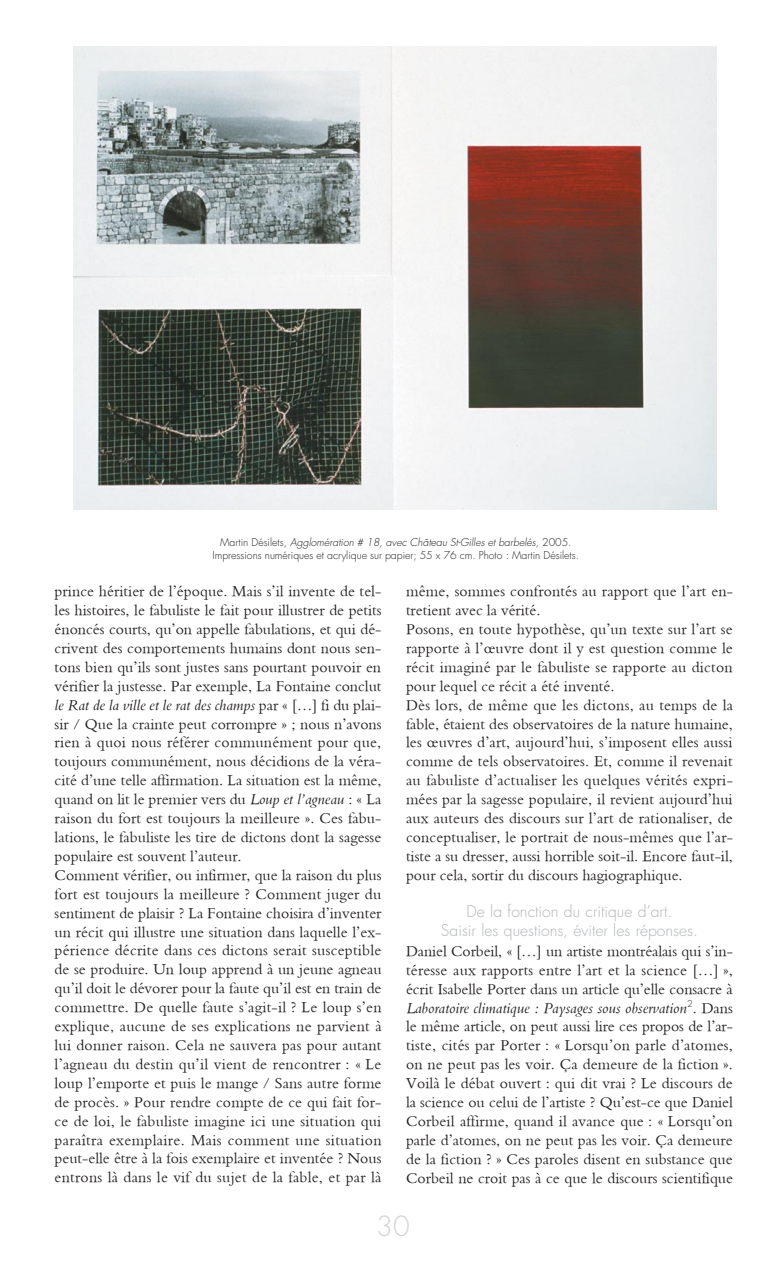
<style>
.page{position:relative;width:784px;height:1270px;background:#fff}
.page>*{position:absolute;margin:0;border:0;box-sizing:border-box;transform-origin:0 0}
.t1{font:300 27px "Futura";color:#d1d3d4}
.t2{font:15.75px/18.9px "Bembo";color:#231f20;text-align:justify}
.Boite_Texte{font:300 15.75px "Futura";color:#b2b4b6}
.Notes{font:300 10.5px "Futura";color:#231f20}
.Notes-2{font:italic 300 10.5px "Futura";color:#231f20}
.s1{font-style:normal}
.s2{font-style:italic}
</style>
<div class="page">
<img style="left:73px;top:47px;width:643px;height:462px">
<p class="Notes-2" style="left:220px;top:535px;width:352px"><span class="s1">Martin Désilets,</span> Agglomération # 18, avec Château St-Gilles et barbelés<span class="s1">, 2005.</span></p>
<p class="Notes" style="left:212px;top:549px;width:368px">Impressions numériques et acrylique sur papier; 55 x 76 cm. Photo : Martin Désilets.</p>
<p class="t2" style="left:55px;top:581px;width:328px">prince héritier de l’époque. Mais s’il invente de tel&shy;les histoires, le fabuliste le fait pour illustrer de petits énoncés courts, qu’on appelle fabulations, et qui dé&shy;crivent des comportements humains dont nous sen&shy;tons bien qu’ils sont justes sans pourtant pouvoir en vérifier la justesse. Par exemple, La Fontaine conclut <span class="s2">le Rat de la ville et le rat des champs</span> par « […] fi du plai&shy;sir / Que la crainte peut corrompre » ; nous n’avons rien à quoi nous référer communément pour que, toujours communément, nous décidions de la véra&shy;cité d’une telle affirmation. La situation est la même, quand on lit le premier vers du <span class="s2">Loup et l’agneau</span> : « La raison du fort est toujours la meilleure ». Ces fabu&shy;lations, le fabuliste les tire de dictons dont la sagesse populaire est souvent l’auteur.</p>
<p class="t2" style="left:55px;top:865px;width:328px">Comment vérifier, ou infirmer, que la raison du plus fort est toujours la meilleure ? Comment juger du sentiment de plaisir ? La Fontaine choisira d’inventer un récit qui illustre une situation dans laquelle l’ex&shy;périence décrite dans ces dictons serait susceptible de se produire. Un loup apprend à un jeune agneau qu’il doit le dévorer pour la faute qu’il est en train de commettre. De quelle faute s’agit-il ? Le loup s’en explique, aucune de ses explications ne parvient à lui donner raison. Cela ne sauvera pas pour autant l’agneau du destin qu’il vient de rencontrer : « Le loup l’emporte et puis le mange / Sans autre forme de procès. » Pour rendre compte de ce qui fait for&shy;ce de loi, le fabuliste imagine ici une situation qui paraîtra exemplaire. Mais comment une situation peut-elle être à la fois exemplaire et inventée ? Nous entrons là dans le vif du sujet de la fable, et par là</p>
<p class="t2" style="left:406px;top:581px;width:328px">même, sommes confrontés au rapport que l’art en&shy;tretient avec la vérité.</p>
<p class="t2" style="left:406px;top:619px;width:328px">Posons, en toute hypothèse, qu’un texte sur l’art se rapporte à l’œuvre dont il y est question comme le récit imaginé par le fabuliste se rapporte au dicton pour lequel ce récit a été inventé.</p>
<p class="t2" style="left:406px;top:695px;width:328px">Dès lors, de même que les dictons, au temps de la fable, étaient des observatoires de la nature humaine, les œuvres d’art, aujourd’hui, s’imposent elles aussi comme de tels observatoires. Et, comme il revenait au fabuliste d’actualiser les quelques vérités expri&shy;mées par la sagesse populaire, il revient aujourd’hui aux auteurs des discours sur l’art de rationaliser, de conceptualiser, le portrait de nous-mêmes que l’ar&shy;tiste a su dresser, aussi horrible soit-il. Encore faut-il, pour cela, sortir du discours hagiographique.</p>
<p class="Boite_Texte" style="left:466px;top:901px;width:207px">De la fonction du critique d’art.</p>
<p class="Boite_Texte" style="left:440px;top:920px;width:258px">Saisir les questions, éviter les réponses.</p>
<p class="t2" style="left:406px;top:941px;width:328px">Daniel Corbeil, « […] un artiste montréalais qui s’in&shy;téresse aux rapports entre l’art et la science […] », écrit Isabelle Porter dans un article qu’elle consacre à <span class="s2">Laboratoire climatique : Paysages sous observation</span><sup>2</sup>. Dans le même article, on peut aussi lire ces propos de l’ar&shy;tiste, cités par Porter : « Lorsqu’on parle d’atomes, on ne peut pas les voir. Ça demeure de la fiction ».<br>Voilà le débat ouvert : qui dit vrai ? Le discours de la science ou celui de l’artiste ? Qu’est-ce que Daniel Corbeil affirme, quand il avance que : « Lorsqu’on parle d’atomes, on ne peut pas les voir. Ça demeure de la fiction ? » Ces paroles disent en substance que Corbeil ne croit pas à ce que le discours scientifique</p>
<p class="t1" style="left:376px;top:1208px;width:35px">30</p>
</div>
